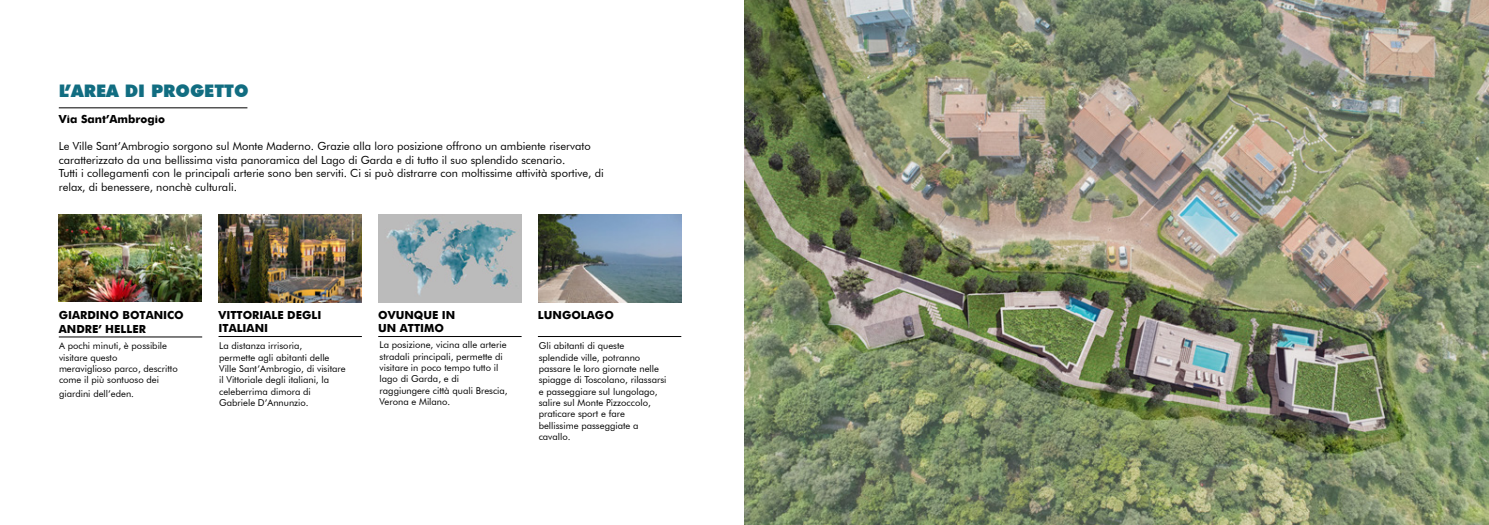
<style>
.page{position:relative;width:1489px;height:525px;background:#fff}
.page>*{position:absolute;margin:0;border:0;box-sizing:border-box;transform-origin:0 0}
.t1{font:900 17.25px "Futura BT";color:#116d81}
.t2{font:11.12px/13.4px "Futura BT";color:#000}
.t3{font:700 11.12px/13.4px "Futura";color:#000}
.t4{font:9.38px/11.2px "Futura BT";color:#000}
</style>
<div class="page">
<hr style="left:59px;top:108px;width:188px;height:1px;background:#000">
<img style="left:744px;top:0;width:744px;height:524px">
<img style="left:59px;top:214px;width:142px;height:87px">
<img style="left:219px;top:215px;width:142px;height:87px">
<img style="left:379px;top:215px;width:142px;height:87px">
<hr style="left:59px;top:336px;width:143px;height:1px;background:#000">
<hr style="left:218px;top:336px;width:144px;height:1px;background:#000">
<hr style="left:378px;top:336px;width:143px;height:1px;background:#000">
<img style="left:539px;top:215px;width:142px;height:87px">
<hr style="left:538px;top:336px;width:143px;height:1px;background:#000">
<h1 class="t1" style="left:59px;top:80px;width:191px">L’AREA DI PROGETTO</h1>
<p class="t3" style="left:59px;top:112px;width:108px">Via Sant’Ambrogio</p>
<p class="t2" style="left:59px;top:140px;width:546px">Le Ville Sant’Ambrogio sorgono sul Monte Maderno. Grazie alla loro posizione offrono un ambiente riservato caratterizzato da una bellissima vista panoramica del Lago di Garda e di tutto il suo splendido scenario.<br>Tutti i collegamenti con le principali arterie sono ben serviti. Ci si può distrarre con moltissime attività sportive, di relax, di benessere, nonchè culturali.</p>
<p class="t3" style="left:59px;top:308px;width:126px">GIARDINO BOTANICO<br>ANDRE’ HELLER</p>
<p class="t3" style="left:218px;top:307px;width:104px">VITTORIALE DEGLI<br>ITALIANI</p>
<p class="t3" style="left:378px;top:307px;width:79px">OVUNQUE IN<br>UN ATTIMO</p>
<p class="t4" style="left:59px;top:340px;width:120px">A pochi minuti, è possibile visitare questo<br>meraviglioso parco, descritto come il più sontuoso dei</p>
<p class="t4" style="left:59px;top:387px;width:77px">giardini dell’eden.</p>
<p class="t4" style="left:219px;top:340px;width:128px">La distanza irrisoria,<br>permette agli abitanti delle<br>Ville Sant’Ambrogio, di visitare il Vittoriale degli italiani, la celeberrima dimora di<br>Gabriele D’Annunzio.</p>
<p class="t4" style="left:379px;top:339px;width:130px">La posizione, vicina alle arterie stradali principali, permette di visitare in poco tempo tutto il lago di Garda, e di raggiungere città quali Brescia,<br>Verona e Milano.</p>
<p class="t3" style="left:538px;top:307px;width:77px">LUNGOLAGO</p>
<p class="t4" style="left:538px;top:340px;width:129px">Gli abitanti di queste<br>splendide ville, potranno passare le loro giornate nelle spiagge di Toscolano, rilassarsi e passeggiare sul lungolago, salire sul Monte Pizzoccolo, praticare sport e fare bellissime passeggiate a cavallo.</p>
</div>
